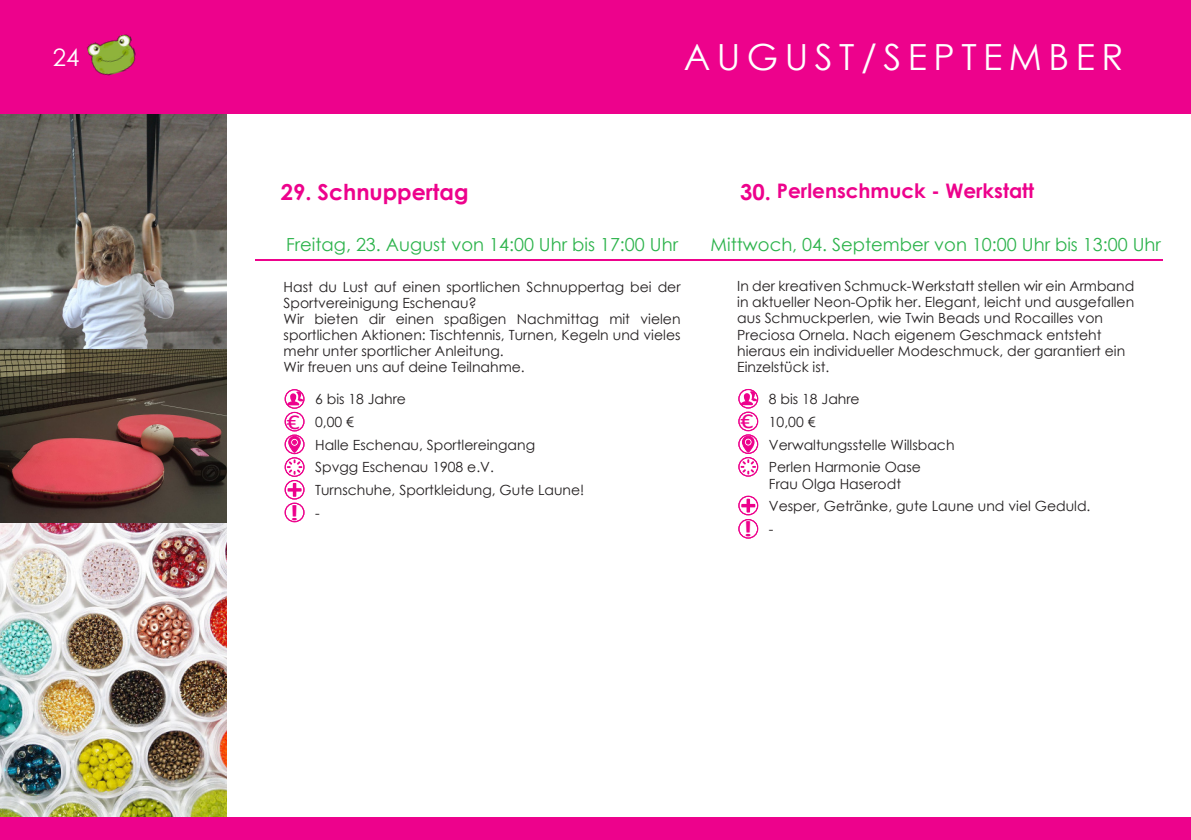
<style>
.page{position:relative;width:1191px;height:840px;background:#fff}
.page>*{position:absolute;margin:0;border:0;box-sizing:border-box;transform-origin:0 0}
.t1{font:36px "Century Gothic";letter-spacing:.18em;color:#fff}
.t2{font:24px "Century Gothic";color:#fff}
.t3{font:22.2px "Calibri";color:#ed028c;scale:2.01 1}
.t4{font:700 22px "Century Gothic";color:#ed028c}
.t5{font:21.2px "Calibri";color:#ed028c;scale:1.24 1}
.t6{font:700 20px "Century Gothic";color:#ed028c}
.t7{font:18px "Century Gothic";color:#2cb34b}
.t8{font:14px/16px "Century Gothic";color:#231f20}
.s1{font-size:22px}
</style>
<div class="page">
<img style="left:0;top:113px;width:227px;height:236px">
<div style="left:0;top:0;width:1191px;height:113px;background:#ed028c"></div>
<img style="left:0;top:522px;width:227px;height:295px">
<div style="left:0;top:817px;width:1191px;height:22px;background:#ed028c"></div>
<img style="left:87px;top:34px;width:49px;height:42px">
<hr style="left:255px;top:259px;width:907px;height:1px;background:#ed028c">
<img style="left:0;top:349px;width:227px;height:173px">
<svg style="left:739px;top:389px;width:18px;height:19px"></svg>
<div style="left:738px;top:389px;width:20px;height:19px;border:1px solid #ed028c;border-radius:50%"></div>
<div style="left:739px;top:389px;width:18px;height:19px;border:1px solid #ed028c;border-radius:50%"></div>
<svg style="left:741px;top:391px;width:16px;height:14px"></svg>
<div style="left:738px;top:411px;width:20px;height:20px;border:1px solid #ed028c;border-radius:50%"></div>
<div style="left:739px;top:412px;width:18px;height:18px;border:1px solid #ed028c;border-radius:50%"></div>
<svg style="left:739px;top:434px;width:18px;height:19px"></svg>
<div style="left:738px;top:434px;width:20px;height:19px;border:1px solid #ed028c;border-radius:50%"></div>
<div style="left:739px;top:434px;width:18px;height:19px;border:1px solid #ed028c;border-radius:50%"></div>
<svg style="left:742px;top:436px;width:12px;height:16px"></svg>
<div style="left:738px;top:457px;width:20px;height:19px;border:1px solid #ed028c;border-radius:50%"></div>
<div style="left:739px;top:457px;width:18px;height:19px;border:1px solid #ed028c;border-radius:50%"></div>
<svg style="left:740px;top:459px;width:16px;height:15px"></svg>
<div style="left:738px;top:495px;width:20px;height:20px;border:1px solid #ed028c;border-radius:50%"></div>
<div style="left:739px;top:496px;width:18px;height:18px;border:1px solid #ed028c;border-radius:50%"></div>
<svg style="left:741px;top:498px;width:14px;height:14px"></svg>
<div style="left:738px;top:518px;width:20px;height:20px;border:1px solid #ed028c;border-radius:50%"></div>
<div style="left:739px;top:519px;width:18px;height:18px;border:1px solid #ed028c;border-radius:50%"></div>
<svg style="left:285px;top:389px;width:19px;height:19px"></svg>
<div style="left:285px;top:389px;width:19px;height:19px;border:1px solid #ed028c;border-radius:50%"></div>
<svg style="left:287px;top:391px;width:16px;height:14px"></svg>
<div style="left:285px;top:411px;width:19px;height:20px;border:1px solid #ed028c;border-radius:50%"></div>
<div style="left:285px;top:412px;width:19px;height:18px;border:1px solid #ed028c;border-radius:50%"></div>
<svg style="left:285px;top:435px;width:19px;height:18px"></svg>
<div style="left:285px;top:434px;width:19px;height:20px;border:1px solid #ed028c;border-radius:50%"></div>
<div style="left:285px;top:435px;width:19px;height:18px;border:1px solid #ed028c;border-radius:50%"></div>
<svg style="left:289px;top:436px;width:11px;height:16px"></svg>
<div style="left:285px;top:457px;width:19px;height:19px;border:1px solid #ed028c;border-radius:50%"></div>
<svg style="left:287px;top:459px;width:15px;height:15px"></svg>
<div style="left:285px;top:479px;width:19px;height:20px;border:1px solid #ed028c;border-radius:50%"></div>
<div style="left:285px;top:480px;width:19px;height:18px;border:1px solid #ed028c;border-radius:50%"></div>
<svg style="left:287px;top:482px;width:15px;height:14px"></svg>
<div style="left:285px;top:502px;width:19px;height:20px;border:1px solid #ed028c;border-radius:50%"></div>
<div style="left:285px;top:503px;width:19px;height:18px;border:1px solid #ed028c;border-radius:50%"></div>
<p class="t2" style="left:53px;top:40px;width:28px">24</p>
<p class="t1" style="left:683px;top:32px;width:441px">AUGUST/SEPTEMBER</p>
<p class="t4" style="left:281px;top:175px;width:189px">29. Schnuppertag</p>
<p class="t6" style="left:740px;top:176px;width:296px"><span class="s1">30.</span> Perlenschmuck - Werkstatt</p>
<p class="t7" style="left:286px;top:231px;width:393px">Freitag, 23. August von 14:00 Uhr bis 17:00 Uhr</p>
<p class="t7" style="left:710px;top:231px;width:452px">Mittwoch, 04. September von 10:00 Uhr bis 13:00 Uhr</p>
<p class="t8" style="left:283px;top:278px;width:398px">Hast du Lust auf einen sportlichen Schnuppertag bei der<br>Sportvereinigung Eschenau?</p>
<p class="t8" style="left:283px;top:310px;width:398px;text-align:justify">Wir bieten dir einen spaßigen Nachmittag mit vielen sportlichen Aktionen: Tischtennis, Turnen, Kegeln und vieles mehr unter sportlicher Anleitung.</p>
<p class="t8" style="left:283px;top:358px;width:243px">Wir freuen uns auf deine Teilnahme.</p>
<p class="t8" style="left:315px;top:391px;width:92px">6 bis 18 Jahre</p>
<p class="t5" style="left:286px;top:408px;width:12px">€</p>
<p class="t8" style="left:315px;top:413px;width:40px">0,00 €</p>
<p class="t8" style="left:315px;top:436px;width:221px">Halle Eschenau, Sportlereingang</p>
<p class="t8" style="left:315px;top:459px;width:180px">Spvgg Eschenau 1908 e.V.</p>
<p class="t8" style="left:315px;top:481px;width:271px">Turnschuhe, Sportkleidung, Gute Laune!</p>
<p class="t3" style="left:286px;top:498px;width:9px">!</p>
<p class="t8" style="left:315px;top:504px;width:6px">-</p>
<p class="t8" style="left:737px;top:278px;width:398px">In der kreativen Schmuck-Werkstatt stellen wir ein Armband</p>
<p class="t8" style="left:737px;top:294px;width:398px">in aktueller Neon-Optik her. Elegant, leicht und ausgefallen</p>
<p class="t8" style="left:737px;top:310px;width:367px">aus Schmuckperlen, wie Twin Beads und Rocailles von</p>
<p class="t8" style="left:737px;top:326px;width:366px">Preciosa Ornela. Nach eigenem Geschmack entsteht</p>
<p class="t8" style="left:737px;top:342px;width:389px">hieraus ein individueller Modeschmuck, der garantiert ein</p>
<p class="t8" style="left:737px;top:358px;width:94px">Einzelstück ist.</p>
<p class="t8" style="left:769px;top:390px;width:92px">8 bis 18 Jahre</p>
<p class="t5" style="left:740px;top:407px;width:12px">€</p>
<p class="t8" style="left:769px;top:413px;width:48px">10,00 €</p>
<p class="t8" style="left:769px;top:436px;width:187px">Verwaltungsstelle Willsbach</p>
<p class="t8" style="left:769px;top:458px;width:154px">Perlen Harmonie Oase</p>
<p class="t8" style="left:769px;top:475px;width:134px">Frau Olga Haserodt</p>
<p class="t8" style="left:769px;top:497px;width:323px">Vesper, Getränke, gute Laune und viel Geduld.</p>
<p class="t3" style="left:740px;top:514px;width:9px">!</p>
<p class="t8" style="left:769px;top:520px;width:6px">-</p>
</div>
